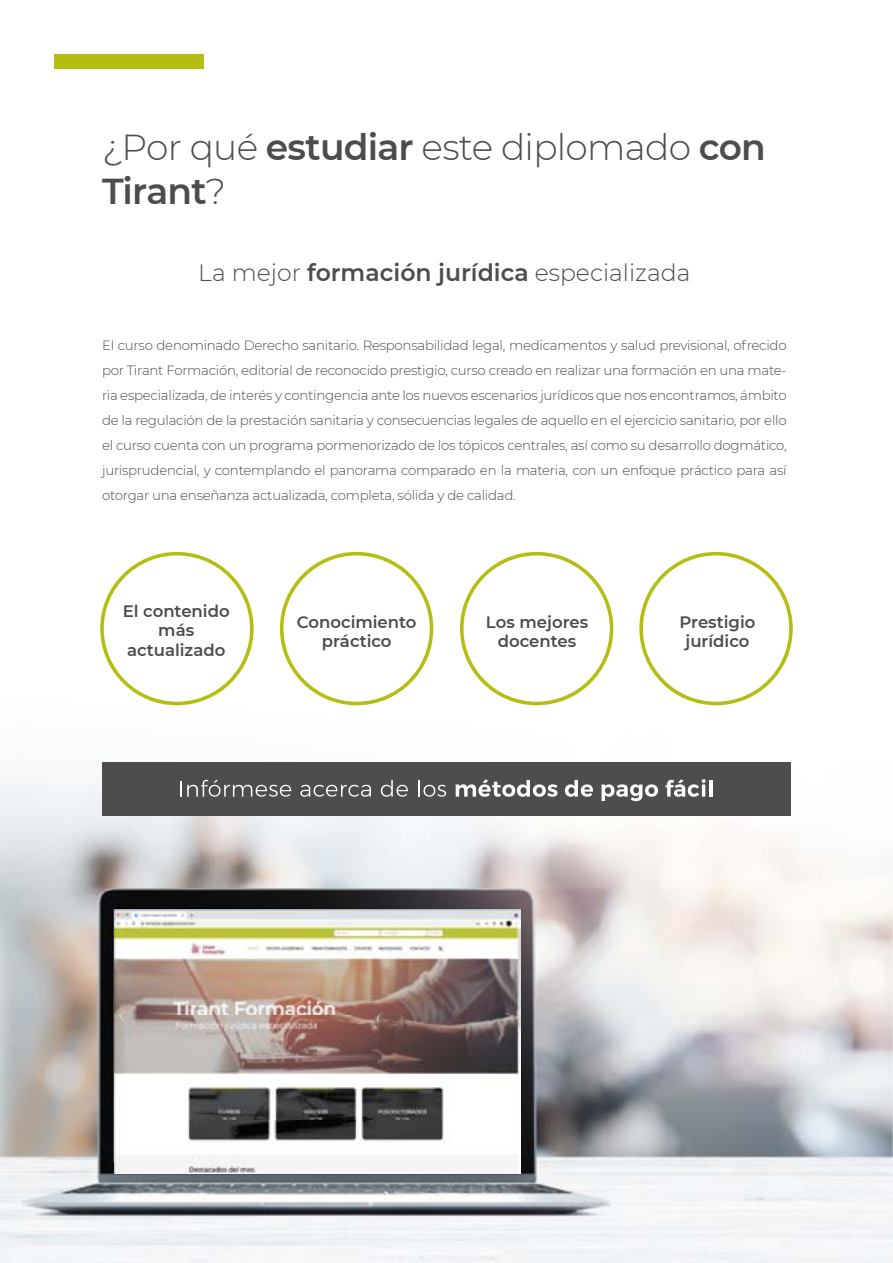
<style>
.page{position:relative;width:893px;height:1263px;background:#fff}
.page>*{position:absolute;margin:0;border:0;box-sizing:border-box;transform-origin:0 0}
.t1{font:300 36px/43.2px "Montserrat";letter-spacing:-.02em;color:#4d4c4c}
.t2{font:300 23.55px "Montserrat";color:#4d4c4c}
.t3{font:600 16.5px/19.5px "Montserrat";color:#4d4c4c;text-align:center}
.t4{font:300 13.35px/25px "Montserrat";letter-spacing:-.02em;color:#4d4c4c;text-align:justify}
.s1{font-weight:600}
</style>
<div class="page">
<div style="left:54px;top:54px;width:149px;height:14px;background:#b4bd10"></div>
<img style="left:0;top:678px;width:893px;height:585px">
<img style="left:115px;top:910px;width:405px;height:263px">
<div style="left:102px;top:762px;width:689px;height:53px;background:#4e4c4c"></div>
<svg style="left:180px;top:780px;width:111px;height:17px"></svg>
<svg style="left:300px;top:785px;width:71px;height:12px"></svg>
<svg style="left:381px;top:780px;width:27px;height:17px"></svg>
<svg style="left:418px;top:780px;width:28px;height:17px"></svg>
<svg style="left:456px;top:779px;width:101px;height:18px"></svg>
<svg style="left:565px;top:780px;width:28px;height:17px"></svg>
<svg style="left:601px;top:784px;width:57px;height:17px"></svg>
<svg style="left:665px;top:779px;width:40px;height:18px"></svg>
<hr style="left:709px;top:780px;width:4px;height:17px;background:#fff">
<div style="left:100px;top:552px;width:154px;height:153px;border:4px solid #b4bd10;border-radius:50%"></div>
<div style="left:280px;top:552px;width:153px;height:153px;border:4px solid #b4bd10;border-radius:50%"></div>
<div style="left:460px;top:552px;width:153px;height:153px;border:4px solid #b4bd10;border-radius:50%"></div>
<div style="left:639px;top:552px;width:154px;height:153px;border:4px solid #b4bd10;border-radius:50%"></div>
<h1 class="t1" style="left:102px;top:125px;width:665px">¿Por qué <span class="s1">estudiar</span> este diplomado <span class="s1">con<br>Tirant</span>?</h1>
<h2 class="t2" style="left:198px;top:257px;width:494px">La mejor <span class="s1">formación jurídica</span> especializada</h2>
<p class="t4" style="left:102px;top:332px;width:686px">El curso denominado Derecho sanitario. Responsabilidad legal, medicamentos y salud previsional, ofrecido por Tirant Formación, editorial de reconocido prestigio, curso creado en realizar una formación en una mate&shy;ria especializada, de interés y contingencia ante los nuevos escenarios jurídicos que nos encontramos, ámbito de la regulación de la prestación sanitaria y consecuencias legales de aquello en el ejercicio sanitario, por ello el curso cuenta con un programa pormenorizado de los tópicos centrales, así como su desarrollo dogmático, jurisprudencial, y contemplando el panorama comparado en la materia, con un enfoque práctico para así otorgar una enseñanza actualizada, completa, sólida y de calidad.</p>
<p class="t3" style="left:123px;top:600px;width:108px">El contenido más actualizado</p>
<p class="t3" style="left:297px;top:611px;width:121px">Conocimiento práctico</p>
<p class="t3" style="left:486px;top:611px;width:104px">Los mejores docentes</p>
<p class="t3" style="left:679px;top:611px;width:77px">Prestigio jurídico</p>
</div>
